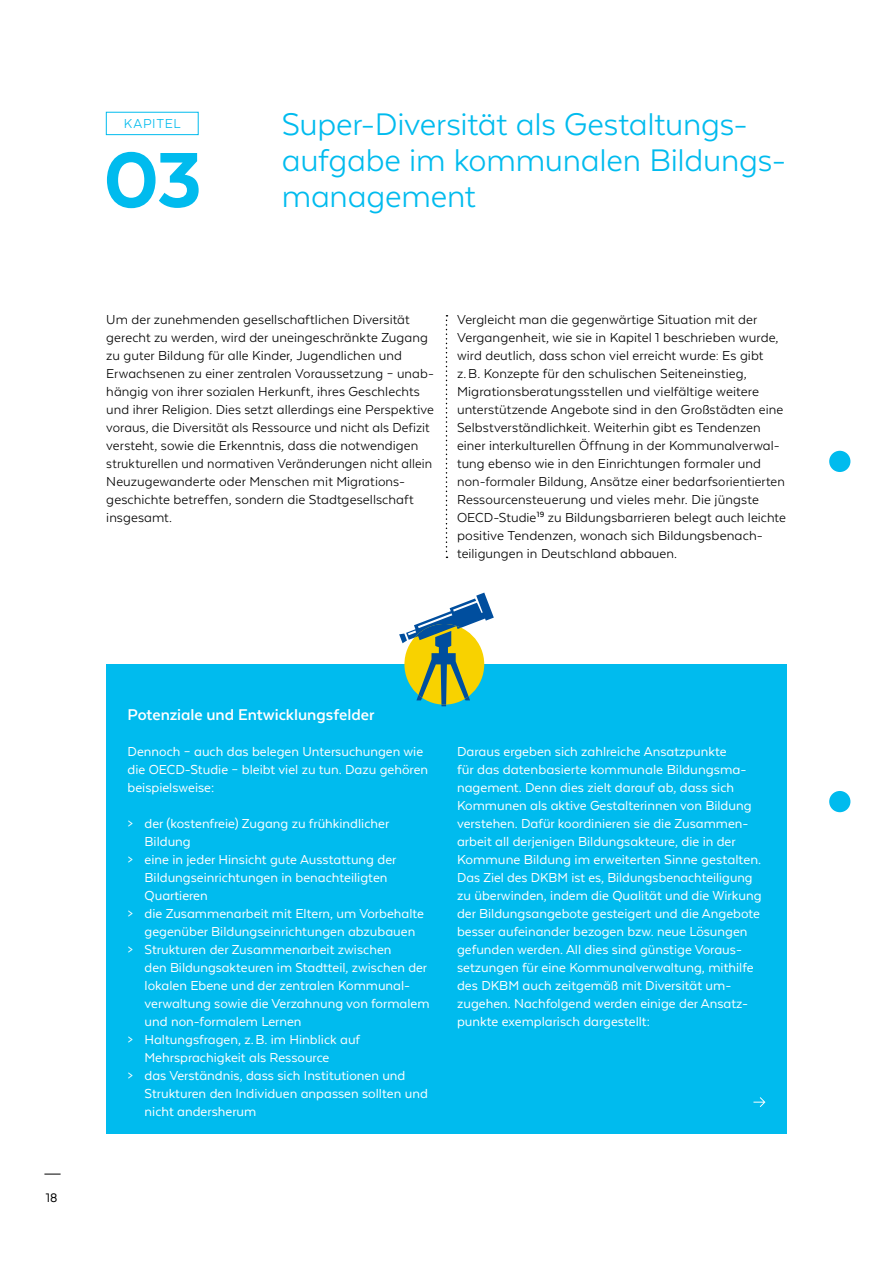
<style>
.page{position:relative;width:893px;height:1263px;background:#fff}
.page>*{position:absolute;margin:0;border:0;box-sizing:border-box;transform-origin:0 0}
.t1{font:800 90px "Texta Alt";color:#0be}
.t2{font:36px/36px "Texta Alt";letter-spacing:-.005em;color:#0be}
.t3{font:700 18px "Texta Alt";color:#fff}
.t4{font:15px/18px "Texta Alt";color:#fff}
.t5{font:15px/18px "Texta Alt";letter-spacing:.005em;color:#000}
.t6{font:15px "Texta Alt";letter-spacing:.045em;color:#0be}
.t7{font:14.25px "Texta Alt";color:#000}
</style>
<div class="page">
<svg style="left:44px;top:1174px;width:17px;height:1px"></svg>
<div style="left:829px;top:451px;width:21px;height:21px;background:#0be;border-radius:50%"></div>
<div style="left:829px;top:791px;width:21px;height:21px;background:#0be;border-radius:50%"></div>
<div style="left:106px;top:112px;width:93px;height:23px;border:1px solid #0be"></div>
<div style="left:106px;top:664px;width:681px;height:470px;background:#0be"></div>
<svg style="left:399px;top:593px;width:95px;height:113px"></svg>
<svg style="left:753px;top:1097px;width:12px;height:10px"></svg>
<svg style="left:446px;top:315px;width:1px;height:243px"></svg>
<p class="t6" style="left:124px;top:115px;width:59px">KAPITEL</p>
<h1 class="t1" style="left:103px;top:133px;width:100px">03</h1>
<h2 class="t2" style="left:282px;top:106px;width:506px">Super-Diversität als Gestaltungs&shy;aufgabe im kommunalen Bildungs-</h2>
<h2 class="t2" style="left:282px;top:178px;width:196px">management</h2>
<p class="t5" style="left:106px;top:310px;width:329px">Um der zunehmenden gesellschaftlichen Diversität gerecht zu werden, wird der uneingeschränkte Zugang zu guter Bildung für alle Kinder, Jugendlichen und Erwachsenen zu einer zentralen Voraussetzung – unab&shy;hängig von ihrer sozialen Herkunft, ihres Geschlechts und ihrer Religion. Dies setzt allerdings eine Perspektive voraus, die Diversität als Ressource und nicht als Defizit versteht, sowie die Erkenntnis, dass die notwendigen strukturellen und normativen Veränderungen nicht allein Neuzugewanderte oder Menschen mit Migrations&shy;geschichte betreffen, sondern die Stadtgesellschaft insgesamt.</p>
<p class="t5" style="left:457px;top:310px;width:330px">Vergleicht man die gegenwärtige Situation mit der Vergangenheit, wie sie in Kapitel 1 beschrieben wurde, wird deutlich, dass schon viel erreicht wurde: Es gibt z.B. Konzepte für den schulischen Seiteneinstieg, Migrationsberatungsstellen und vielfältige weitere unterstützende Angebote sind in den Großstädten eine Selbstverständlichkeit. Weiterhin gibt es Tendenzen einer interkulturellen Öffnung in der Kommunalverwal&shy;tung ebenso wie in den Einrichtungen formaler und non-formaler Bildung, Ansätze einer bedarfsorientierten Ressourcensteuerung und vieles mehr. Die jüngste OECD-Studie<sup>19</sup> zu Bildungsbarrieren belegt auch leichte positive Tendenzen, wonach sich Bildungsbenach&shy;teiligungen in Deutschland abbauen.</p>
<p class="t7" style="left:46px;top:1190px;width:13px">18</p>
<p class="t3" style="left:128px;top:705px;width:248px">Potenziale und Entwicklungsfelder</p>
<p class="t4" style="left:128px;top:742px;width:302px">Dennoch – auch das belegen Untersuchungen wie die OECD-Studie – bleibt viel zu tun. Dazu gehören beispielsweise:</p>
<p class="t4" style="left:128px;top:814px;width:263px">&gt; der (kostenfreie) Zugang zu frühkindlicher</p>
<p class="t4" style="left:145px;top:832px;width:48px">Bildung</p>
<p class="t4" style="left:128px;top:850px;width:270px">&gt; eine in jeder Hinsicht gute Ausstattung der</p>
<p class="t4" style="left:145px;top:868px;width:244px">Bildungseinrichtungen in benachteiligten</p>
<p class="t4" style="left:145px;top:886px;width:65px">Quartieren</p>
<p class="t4" style="left:128px;top:904px;width:298px">&gt; die Zusammenarbeit mit Eltern, um Vorbehalte</p>
<p class="t4" style="left:145px;top:922px;width:272px">gegenüber Bildungseinrichtungen abzubauen</p>
<p class="t4" style="left:128px;top:940px;width:265px">&gt; Strukturen der Zusammenarbeit zwischen</p>
<p class="t4" style="left:145px;top:958px;width:284px">den Bildungsakteuren im Stadtteil, zwischen der</p>
<p class="t4" style="left:145px;top:976px;width:267px">lokalen Ebene und der zentralen Kommunal-</p>
<p class="t4" style="left:145px;top:994px;width:287px">verwaltung sowie die Verzahnung von formalem</p>
<p class="t4" style="left:145px;top:1012px;width:159px">und non-formalem Lernen</p>
<p class="t4" style="left:128px;top:1030px;width:234px">&gt; Haltungsfragen, z.B. im Hinblick auf</p>
<p class="t4" style="left:145px;top:1048px;width:186px">Mehrsprachigkeit als Ressource</p>
<p class="t4" style="left:128px;top:1066px;width:279px">&gt; das Verständnis, dass sich Institutionen und</p>
<p class="t4" style="left:145px;top:1084px;width:285px">Strukturen den Individuen anpassen sollten und</p>
<p class="t4" style="left:145px;top:1102px;width:113px">nicht andersherum</p>
<p class="t4" style="left:457px;top:742px;width:306px">Daraus ergeben sich zahlreiche Ansatzpunkte<br>für das datenbasierte kommunale Bildungsma&shy;nagement. Denn dies zielt darauf ab, dass sich Kommunen als aktive Gestalterinnen von Bildung verstehen. Dafür koordinieren sie die Zusammen&shy;arbeit all derjenigen Bildungsakteure, die in der Kommune Bildung im erweiterten Sinne gestalten.<br>Das Ziel des DKBM ist es, Bildungsbenachteiligung zu überwinden, indem die Qualität und die Wirkung der Bildungsangebote gesteigert und die Angebote besser aufeinander bezogen bzw. neue Lösungen gefunden werden. All dies sind günstige Voraus&shy;setzungen für eine Kommunalverwaltung, mithilfe des DKBM auch zeitgemäß mit Diversität um&shy;zugehen. Nachfolgend werden einige der Ansatz&shy;punkte exemplarisch dargestellt:</p>
</div>
